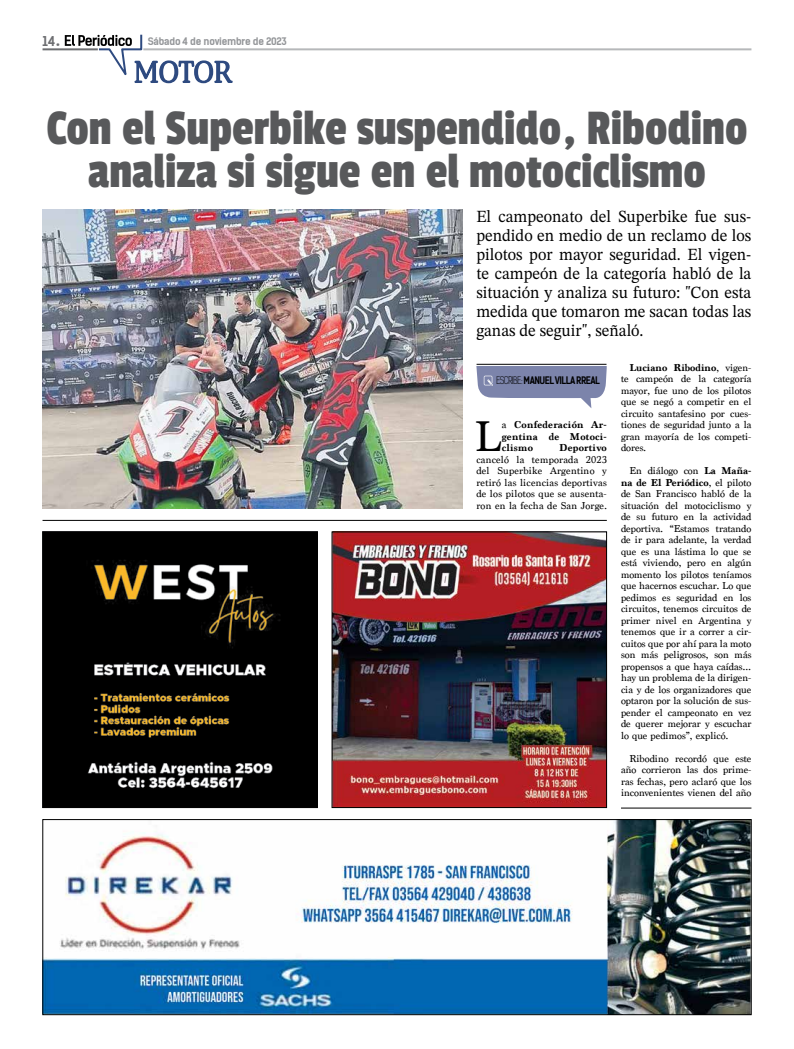
<style>
.page{position:relative;width:794px;height:1049px;background:#fff}
.page>*{position:absolute;margin:0;border:0;box-sizing:border-box;transform-origin:0 0}
.t1{font:52px/43px "Passion One";color:#58595b;text-align:center;scale:.94 1}
.t2{font:45.2px "Marion";color:#000}
.t3{font:17px/18.9px "STIX Two Text";color:#000;text-align:justify;scale:.96 1}
.t4{font:700 13px "Kelson Sans";color:#6d6e71}
.t5{font:10.5px/11.5px "Marion";color:#000;text-align:justify}
.t6{font:700 10.5px/11.5px "Marion";letter-spacing:.02em;color:#000;text-align:justify}
.t7{font:700 10px "Kelson Sans RU";letter-spacing:-.025em;color:#939598}
.t8{font:700 10px "Kelson Sans";letter-spacing:-.06em;color:#000;scale:.91 1}
.t9{font:600 2.5px "Franklin Gothic IT Cby BT";letter-spacing:-.025em;color:#6d6e71}
.s1{font-weight:400}
.s2{font-family:"Kelson Sans RU";font-weight:300}
.s3{font-weight:300}
.s4{font-weight:700}
</style>
<div class="page">
<hr style="left:143px;top:48px;width:608px;height:2px;background:#b6b8ba">
<hr style="left:43px;top:48px;width:55px;height:2px;background:#6d6e71">
<svg style="left:476px;top:366px;width:131px;height:42px"></svg>
<hr style="left:476px;top:364px;width:130px;height:1px;background:#000">
<svg style="left:65px;top:34px;width:169px;height:50px"></svg>
<img style="left:45px;top:821px;width:704px;height:192px">
<div style="left:43px;top:819px;width:708px;height:196px;border:1px solid #000"></div>
<img style="left:45px;top:534px;width:270px;height:272px">
<div style="left:43px;top:532px;width:274px;height:276px;border:1px solid #000"></div>
<img style="left:334px;top:534px;width:271px;height:272px">
<div style="left:332px;top:532px;width:275px;height:276px;border:1px solid #000"></div>
<hr style="left:621px;top:808px;width:130px;height:1px;background:#000">
<hr style="left:43px;top:520px;width:564px;height:1px;background:#000">
<img style="left:43px;top:209px;width:419px;height:300px">
<p class="t4" style="left:43px;top:33px;width:19px">14•</p>
<p class="t7" style="left:148px;top:35px;width:141px">Sábado 4 de noviembre de 2023</p>
<h1 class="t1" style="left:46px;top:106px;width:747px">Con el Superbike suspendido, Ribodino analiza si sigue en el motociclismo</h1>
<p class="t9" style="left:118px;top:120px;width:15px"><span class="s1">•</span>15 AÑOS <span class="s1">•</span></p>
<p class="t3" style="left:476px;top:207px;width:288px">El campeonato del Superbike fue sus&shy;pendido en medio de un reclamo de los pilotos por mayor seguridad. El vigen&shy;te campeón de la categoría habló de la situación y analiza su futuro: "Con esta medida que tomaron me sacan todas las ganas de seguir", señaló.</p>
<p class="t8" style="left:496px;top:374px;width:116px"><span class="s2">ESCRIBE</span><span class="s3">:</span> MANUEL VILLA RREAL</p>
<h2 class="t2" style="left:474px;top:409px;width:28px">L</h2>
<p class="t6" style="left:502px;top:419px;width:107px"><span class="s1">a</span> Confederación Ar&shy;gentina de Motoci&shy;clismo</p>
<p class="t6" style="left:559px;top:442px;width:49px">Deportivo</p>
<p class="t5" style="left:476px;top:454px;width:132px">canceló la temporada 2023 del Superbike Argentino y retiró las licencias deportivas de los pilotos que se ausenta&shy;ron en la fecha de San Jorge.</p>
<p class="t5" style="left:621px;top:362px;width:132px;text-indent:9px"><span class="s4">Luciano Ribodino</span>, vigen&shy;te campeón de la categoría mayor, fue uno de los pilotos que se negó a competir en el circuito santafesino por cues&shy;tiones de seguridad junto a la gran mayoría de los competi&shy;dores.</p>
<p class="t5" style="left:621px;top:465px;width:132px;text-indent:9px">En diálogo con <span class="s4">La Maña&shy;na de El Periódico</span>, el piloto de San Francisco habló de la situación del motociclismo y de su futuro en la actividad deportiva. “Estamos tratando de ir para adelante, la verdad que es una lástima lo que se está viviendo, pero en algún momento los pilotos teníamos que hacernos escuchar. Lo que pedimos es seguridad en los circuitos, tenemos circuitos de primer nivel en Argentina y tenemos que ir a correr a cir&shy;cuitos que por ahí para la moto son más peligrosos, son más propensos a que haya caídas… hay un problema de la dirigen&shy;cia y de los organizadores que optaron por la solución de sus&shy;pender el campeonato en vez de querer mejorar y escuchar lo que pedimos”, explicó.</p>
<p class="t5" style="left:621px;top:753px;width:132px;text-indent:9px">Ribodino recordó que este año corrieron las dos prime&shy;ras fechas, pero aclaró que los inconvenientes vienen del año</p>
</div>
